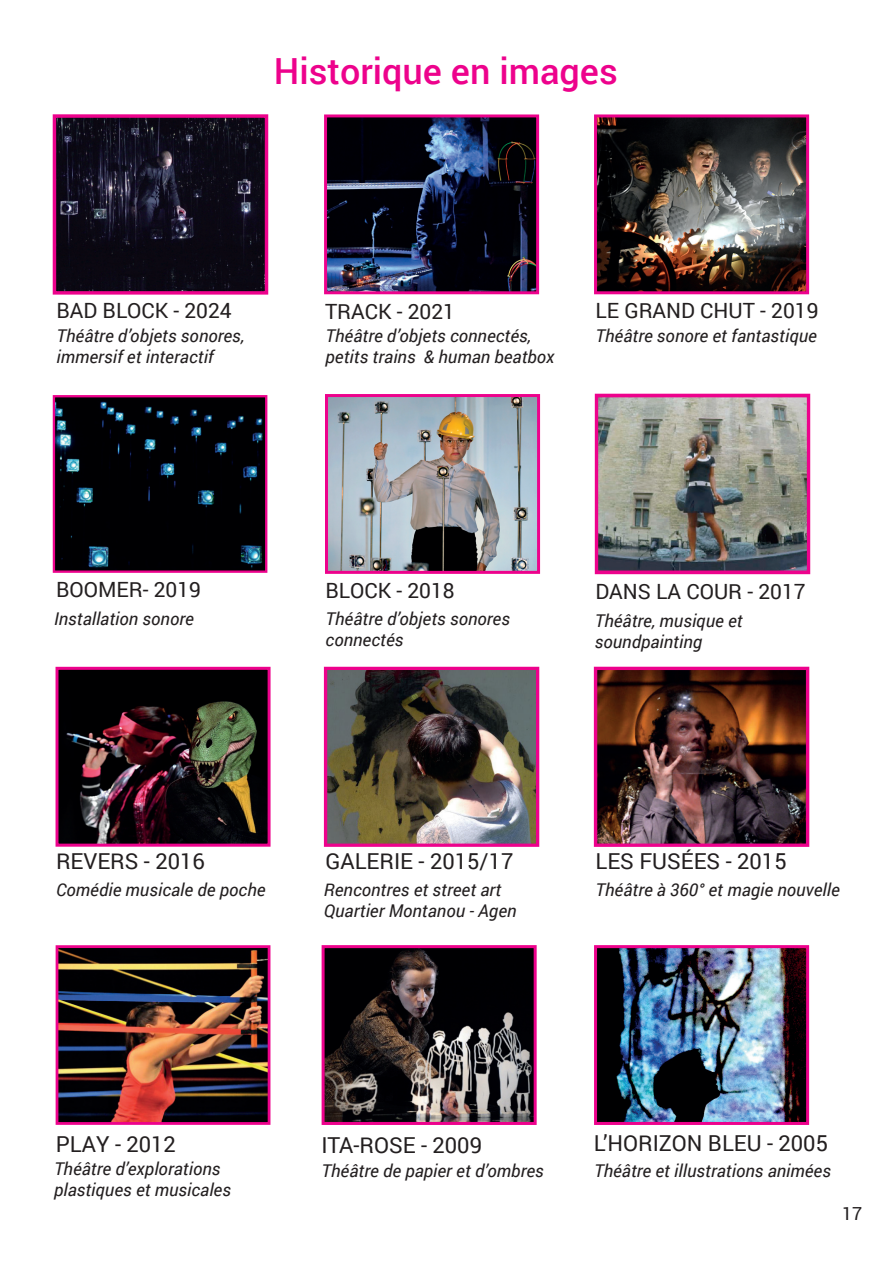
<style>
.page{position:relative;width:893px;height:1263px;background:#fff}
.page>*{position:absolute;margin:0;border:0;box-sizing:border-box;transform-origin:0 0}
.t1{font:500 36px "Roboto";color:#ed028c}
.t2{font:22.05px "Roboto";color:#231f20}
.t3{font:21px "Roboto";color:#231f20}
.t4{font:18px "Roboto";color:#231f20}
.t5{font:italic 17.55px/21px "Roboto";color:#231f20}
</style>
<div class="page">
<img style="left:329px;top:398px;width:207px;height:172px">
<div style="left:325px;top:394px;width:215px;height:180px;border:3px solid #ed028c"></div>
<img style="left:598px;top:118px;width:207px;height:172px">
<div style="left:594px;top:114px;width:215px;height:180px;border:3px solid #ed028c"></div>
<img style="left:60px;top:671px;width:207px;height:172px">
<div style="left:56px;top:667px;width:215px;height:180px;border:3px solid #ed028c"></div>
<img style="left:328px;top:671px;width:207px;height:172px">
<div style="left:324px;top:667px;width:215px;height:180px;border:3px solid #ed028c"></div>
<img style="left:600px;top:399px;width:205px;height:170px">
<div style="left:595px;top:394px;width:215px;height:180px;border:4px solid #ed028c"></div>
<img style="left:60px;top:949px;width:206px;height:172px">
<div style="left:56px;top:945px;width:214px;height:180px;border:3px solid #ed028c"></div>
<img style="left:326px;top:949px;width:207px;height:172px">
<div style="left:322px;top:945px;width:215px;height:180px;border:3px solid #ed028c"></div>
<img style="left:598px;top:671px;width:207px;height:172px">
<div style="left:594px;top:667px;width:215px;height:180px;border:3px solid #ed028c"></div>
<img style="left:598px;top:949px;width:207px;height:172px">
<div style="left:594px;top:945px;width:215px;height:180px;border:3px solid #ed028c"></div>
<img style="left:56px;top:398px;width:208px;height:172px">
<div style="left:53px;top:395px;width:214px;height:178px;border:2px solid #ed028c"></div>
<img style="left:328px;top:118px;width:207px;height:172px">
<div style="left:324px;top:114px;width:215px;height:180px;border:3px solid #ed028c"></div>
<img style="left:57px;top:118px;width:207px;height:173px">
<div style="left:53px;top:114px;width:215px;height:181px;border:3px solid #ed028c"></div>
<h1 class="t1" style="left:274px;top:46px;width:345px">Historique en images</h1>
<p class="t3" style="left:57px;top:296px;width:177px">BAD BLOCK - 2024</p>
<p class="t3" style="left:325px;top:297px;width:132px">TRACK - 2021</p>
<p class="t3" style="left:595px;top:296px;width:224px">LE GRAND CHUT - 2019</p>
<p class="t5" style="left:57px;top:325px;width:189px">Théâtre d’objets sonores,</p>
<p class="t5" style="left:595px;top:325px;width:223px">Théâtre sonore et fantastique</p>
<p class="t5" style="left:57px;top:346px;width:159px">immersif et interactif</p>
<p class="t5" style="left:326px;top:325px;width:230px">Théâtre d’objets connectés, petits trains &amp; human beatbox</p>
<p class="t3" style="left:56px;top:575px;width:146px">BOOMER- 2019</p>
<p class="t3" style="left:595px;top:577px;width:212px">DANS LA COUR - 2017</p>
<p class="t3" style="left:326px;top:576px;width:131px">BLOCK - 2018</p>
<p class="t5" style="left:54px;top:608px;width:141px">Installation sonore</p>
<p class="t5" style="left:326px;top:608px;width:186px">Théâtre d’objets sonores connectés</p>
<p class="t5" style="left:595px;top:609px;width:149px">Théâtre, musique et soundpainting</p>
<p class="t2" style="left:56px;top:846px;width:150px">REVERS - 2016</p>
<p class="t2" style="left:326px;top:846px;width:189px">GALERIE - 2015/17</p>
<p class="t2" style="left:596px;top:846px;width:193px">LES FUSÉES - 2015</p>
<p class="t5" style="left:56px;top:878px;width:211px">Comédie musicale de poche</p>
<p class="t5" style="left:324px;top:878px;width:194px">Rencontres et street art<br>Quartier Montanou - Agen</p>
<p class="t5" style="left:596px;top:878px;width:246px">Théâtre à 360° et magie nouvelle</p>
<p class="t2" style="left:56px;top:1129px;width:122px">PLAY - 2012</p>
<p class="t2" style="left:322px;top:1129px;width:162px">ITA-ROSE - 2009</p>
<p class="t2" style="left:594px;top:1127px;width:236px">L’HORIZON BLEU - 2005</p>
<p class="t5" style="left:54px;top:1157px;width:179px">Théâtre d’explorations plastiques et musicales</p>
<p class="t5" style="left:322px;top:1160px;width:224px">Théâtre de papier et d’ombres</p>
<p class="t5" style="left:594px;top:1159px;width:238px">Théâtre et illustrations animées</p>
<p class="t4" style="left:842px;top:1200px;width:22px">17</p>
</div>
